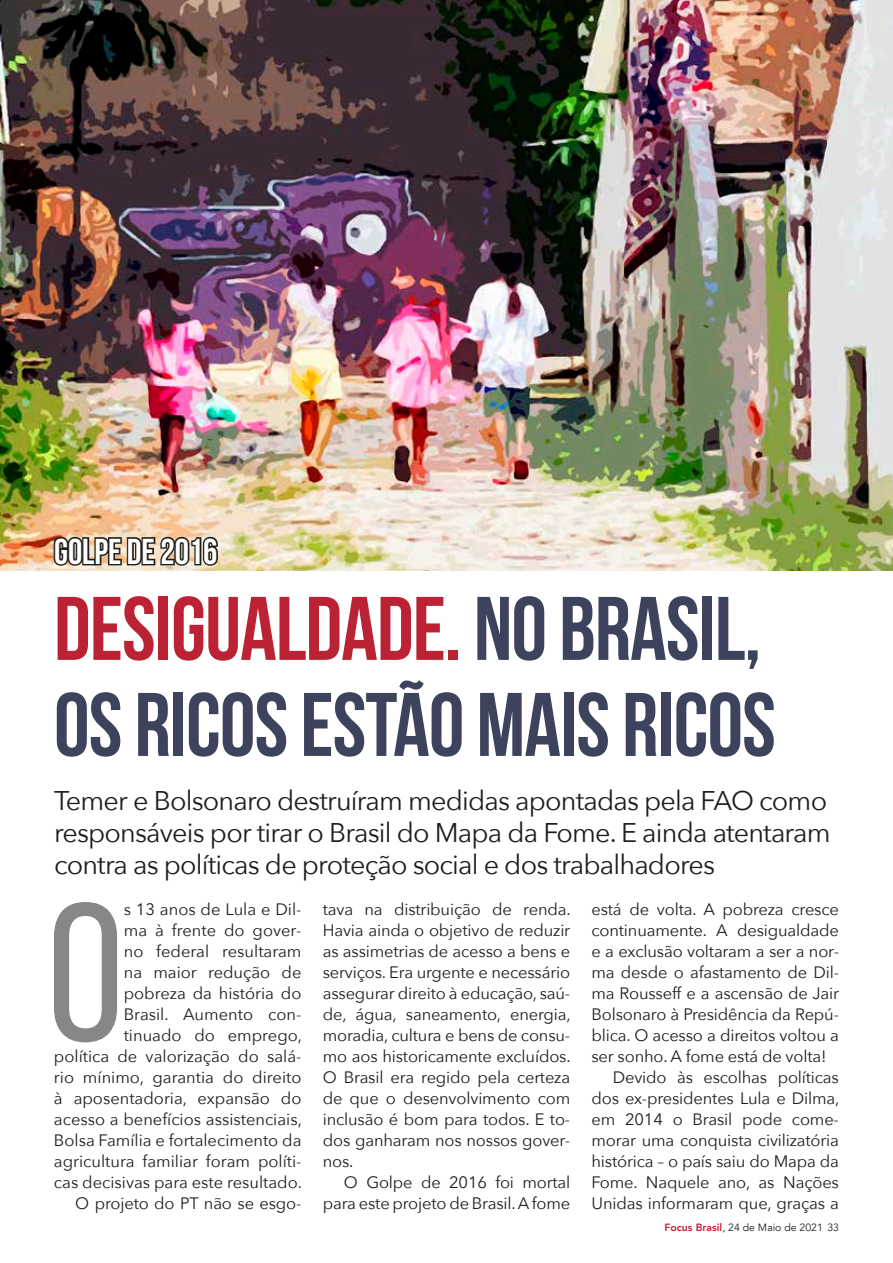
<style>
.page{position:relative;width:893px;height:1263px;background:#fff}
.page>*{position:absolute;margin:0;border:0;box-sizing:border-box;transform-origin:0 0}
.t1{font:196.5px "Bebas Neue";color:#878787}
.t2{font:700 90px/96px "Bebas Neue";letter-spacing:-.01em;color:#3d435c}
.t3{font:700 36px "Bebas Neue";color:#fff}
.t4{font:27px/32.4px "Avenir Next";letter-spacing:-.03em;color:#1d1d1b}
.t5{font:16.5px/21px "Avenir Next";letter-spacing:-.01em;color:#1d1d1b;text-align:right}
.t6{font:10.5px "Avenir";color:#1d1d1b}
.s1{color:#bb2334}
.s2{font-weight:800;color:#bb2334}
</style>
<div class="page">
<img style="left:0;top:0;width:893px;height:571px">
<svg style="left:52px;top:535px;width:167px;height:32px"></svg>
<h3 class="t3" style="left:54px;top:532px;width:165px">GOLPE DE 2016</h3>
<h2 class="t2" style="left:54px;top:580px;width:723px"><span class="s1">DESIGUALDADE.</span> NO BRASIL,<br>OS RICOS ESTÃO MAIS RICOS</h2>
<h3 class="t4" style="left:54px;top:783px;width:778px">Temer e Bolsonaro destruíram medidas apontadas pela FAO como responsáveis por tirar o Brasil do Mapa da Fome. E ainda atentaram contra as políticas de proteção social e dos trabalhadores</h3>
<h1 class="t1" style="left:47px;top:867px;width:78px">O</h1>
<p class="t5" style="left:54px;top:898px;width:249px">s 13 anos de Lula e Dil-<br>ma à frente do gover-<br>no federal resultaram<br>na maior redução de<br>pobreza da história do<br>Brasil. Aumento con-<br>tinuado do emprego,<br>política de valorização do salá&shy;rio mínimo, garantia do direito à aposentadoria, expansão do acesso a benefícios assistenciais,<br>Bolsa Família e fortalecimento da agricultura familiar foram políti&shy;cas decisivas para este resultado.<br>O projeto do PT não se esgo-</p>
<p class="t5" style="left:323px;top:898px;width:249px;text-align:justify">tava na distribuição de renda.<br>Havia ainda o objetivo de reduzir as assimetrias de acesso a bens e serviços. Era urgente e necessário assegurar direito à educação, saú&shy;de, água, saneamento, energia, moradia, cultura e bens de consu&shy;mo aos historicamente excluídos.<br>O Brasil era regido pela certeza de que o desenvolvimento com inclusão é bom para todos. E to&shy;dos ganharam nos nossos gover&shy;nos.</p>
<p class="t5" style="left:323px;top:1171px;width:249px">O Golpe de 2016 foi mortal para este projeto de Brasil. A fome</p>
<p class="t5" style="left:591px;top:898px;width:249px">está de volta. A pobreza cresce</p>
<p class="t5" style="left:591px;top:919px;width:249px">continuamente. A desigualdade</p>
<p class="t5" style="left:591px;top:940px;width:249px">e a exclusão voltaram a ser a nor-</p>
<p class="t5" style="left:591px;top:961px;width:249px">ma desde o afastamento de Dil-</p>
<p class="t5" style="left:591px;top:982px;width:249px">ma Rousseff e a ascensão de Jair</p>
<p class="t5" style="left:591px;top:1003px;width:249px">Bolsonaro à Presidência da Repú-</p>
<p class="t5" style="left:591px;top:1024px;width:249px">blica. O acesso a direitos voltou a</p>
<p class="t5" style="left:591px;top:1045px;width:237px">ser sonho. A fome está de volta!</p>
<p class="t5" style="left:613px;top:1066px;width:228px">Devido às escolhas políticas</p>
<p class="t5" style="left:591px;top:1087px;width:249px">dos ex-presidentes Lula e Dilma,</p>
<p class="t5" style="left:591px;top:1108px;width:249px">em 2014 o Brasil pode come-</p>
<p class="t5" style="left:591px;top:1129px;width:249px">morar uma conquista civilizatória</p>
<p class="t5" style="left:591px;top:1150px;width:249px">histórica – o país saiu do Mapa da</p>
<p class="t5" style="left:591px;top:1171px;width:249px">Fome. Naquele ano, as Nações</p>
<p class="t5" style="left:591px;top:1192px;width:249px">Unidas informaram que, graças a</p>
<p class="t6" style="left:664px;top:1221px;width:176px"><span class="s2">Focus Brasil</span>, 24 de Maio de 2021 33</p>
</div>
